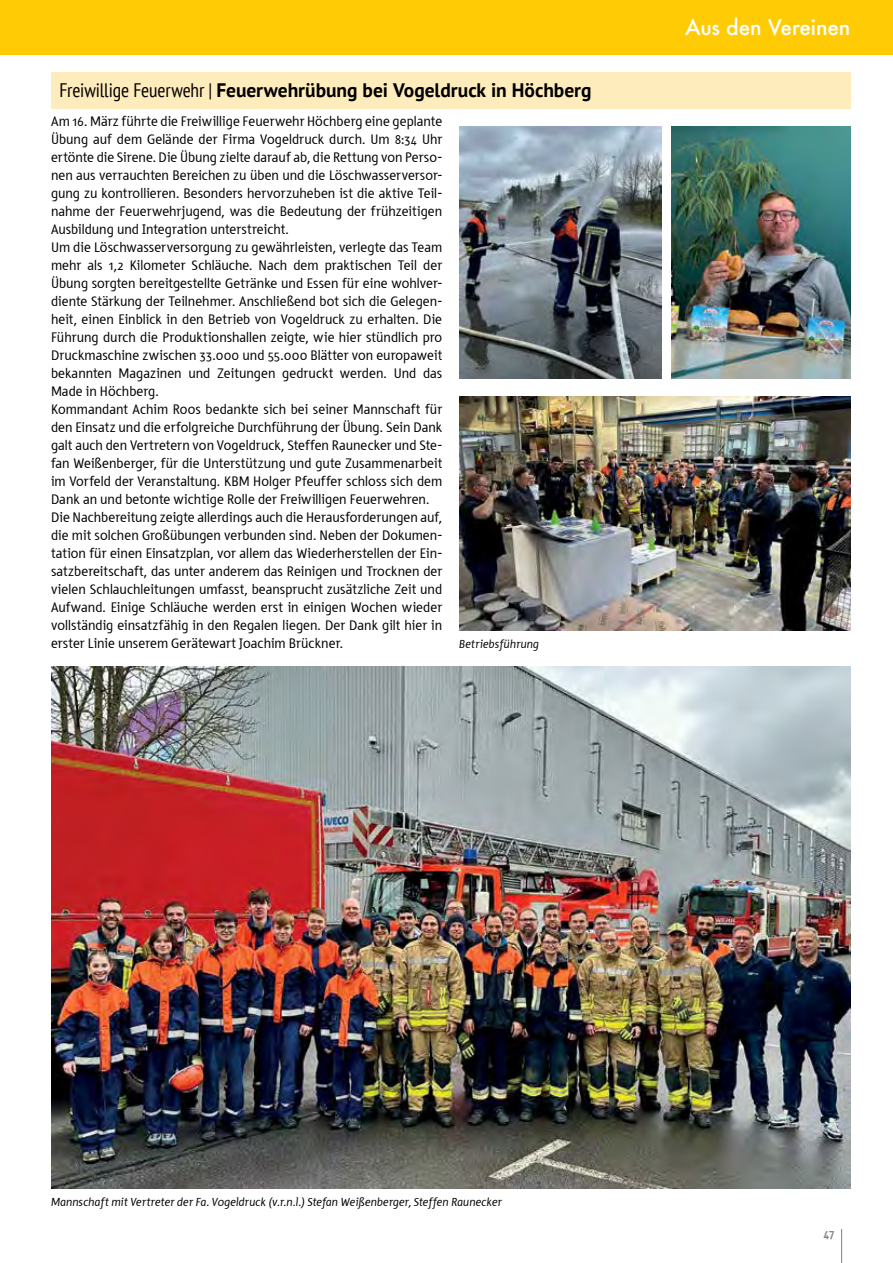
<style>
.page{position:relative;width:893px;height:1263px;background:#fff}
.page>*{position:absolute;margin:0;border:0;box-sizing:border-box;transform-origin:0 0}
.t1{font:500 21px "Futura";letter-spacing:-.005em;color:#fff}
.t2{font:700 19.5px "PT Sans";color:#000}
.t3{font:14.25px/18px "Tara";letter-spacing:.005em;color:#000}
.t4{font:700 13.5px "Tara";color:#808285}
.t5{font:italic 12px "Tara";letter-spacing:.015em;color:#000}
.s1{font-weight:400;font-stretch:condensed}
</style>
<div class="page">
<hr style="left:841px;top:1229px;width:1px;height:34px;background:#808285">
<div style="left:0;top:0;width:893px;height:54px;background:#ffcb05"></div>
<div style="left:51px;top:72px;width:799px;height:36px;background:#ffecbc"></div>
<img style="left:51px;top:666px;width:799px;height:522px">
<img style="left:459px;top:126px;width:203px;height:252px">
<img style="left:459px;top:396px;width:391px;height:234px">
<img style="left:672px;top:126px;width:178px;height:252px">
<h2 class="t2" style="left:60px;top:78px;width:533px"><span class="s1">Freiwillige Feuerwehr |</span> Feuerwehrübung bei Vogeldruck in Höchberg</h2>
<p class="t3" style="left:51px;top:112px;width:393px">Am 16. März führte die Freiwillige Feuerwehr Höchberg eine geplante Übung auf dem Gelände der Firma Vogeldruck durch. Um 8:34 Uhr ertönte die Sirene. Die Übung zielte darauf ab, die Rettung von Perso&shy;nen aus verrauchten Bereichen zu üben und die Löschwasserversor&shy;gung zu kontrollieren. Besonders hervorzuheben ist die aktive Teil&shy;nahme der Feuerwehrjugend, was die Bedeutung der frühzeitigen Ausbildung und Integration unterstreicht.<br>Um die Löschwasserversorgung zu gewährleisten, verlegte das Team mehr als 1,2 Kilometer Schläuche. Nach dem praktischen Teil der Übung sorgten bereitgestellte Getränke und Essen für eine wohlver&shy;diente Stärkung der Teilnehmer. Anschließend bot sich die Gelegen&shy;heit, einen Einblick in den Betrieb von Vogeldruck zu erhalten. Die Führung durch die Produktionshallen zeigte, wie hier stündlich pro Druckmaschine zwischen 33.000 und 55.000 Blätter von europaweit bekannten Magazinen und Zeitungen gedruckt werden. Und das Made in Höchberg.<br>Kommandant Achim Roos bedankte sich bei seiner Mannschaft für den Einsatz und die erfolgreiche Durchführung der Übung. Sein Dank galt auch den Vertretern von Vogeldruck, Steffen Raunecker und Ste&shy;fan Weißenberger, für die Unterstützung und gute Zusammenarbeit im Vorfeld der Veranstaltung. KBM Holger Pfeuffer schloss sich dem Dank an und betonte wichtige Rolle der Freiwilligen Feuerwehren.<br>Die Nachbereitung zeigte allerdings auch die Herausforderungen auf, die mit solchen Großübungen verbunden sind. Neben der Dokumen&shy;tation für einen Einsatzplan, vor allem das Wiederherstellen der Ein&shy;satzbereitschaft, das unter anderem das Reinigen und Trocknen der vielen Schlauchleitungen umfasst, beansprucht zusätzliche Zeit und Aufwand. Einige Schläuche werden erst in einigen Wochen wieder vollständig einsatzfähig in den Regalen liegen. Der Dank gilt hier in erster Linie unserem Gerätewart Joachim Brückner.</p>
<p class="t5" style="left:459px;top:637px;width:81px">Betriebsführung</p>
<h1 class="t1" style="left:685px;top:13px;width:167px">Aus den Vereinen</h1>
<p class="t5" style="left:51px;top:1195px;width:452px">Mannschaft mit Vertreter der Fa. Vogeldruck (v.r.n.l.) Stefan Weißenberger, Steffen Raunecker</p>
<p class="t4" style="left:823px;top:1225px;width:12px">47</p>
</div>
